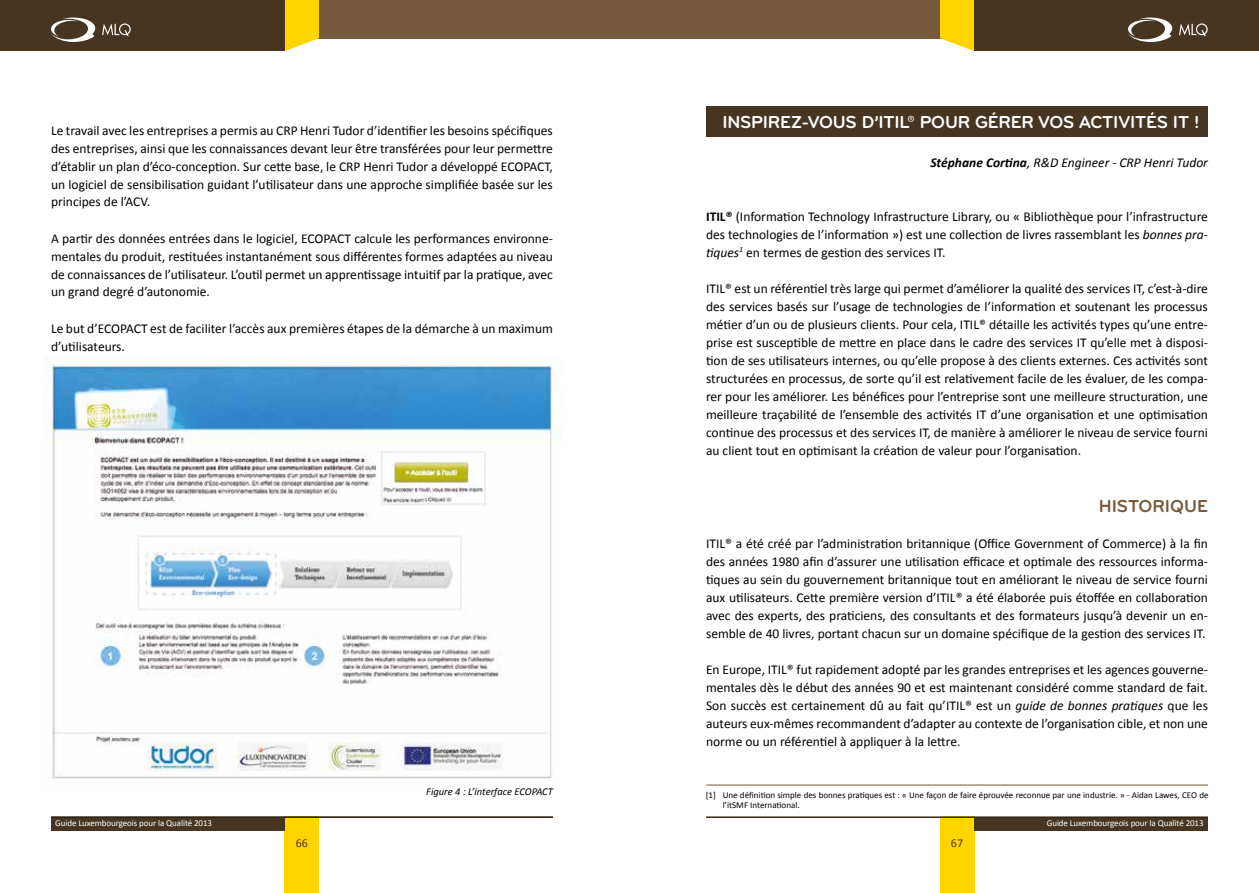
<style>
.page{position:relative;width:1259px;height:893px;background:#fff}
.page>*{position:absolute;margin:0;border:0;box-sizing:border-box;transform-origin:0 0}
.t1{font:700 18px "Bryant Pro";letter-spacing:-.01em;color:#fff}
.t2{font:700 18px "Bryant Pro";color:#77593d}
.t3{font:13.5px/18px "Calibri";color:#000;text-align:justify}
.t4{font:italic 13.5px "Calibri";color:#000}
.t5{font:12px "Calibri";color:#473521}
.t6{font:italic 10.5px "Calibri";color:#000}
.t7{font:9px/10.5px "Calibri";color:#000}
.t8{font:9px "Calibri";letter-spacing:-.01em;color:#fff}
.s1{font-weight:700}
.s2{font-style:italic}
</style>
<div class="page">
<div style="left:629px;top:0;width:330px;height:38px;background:#77593d"></div>
<div style="left:974px;top:0;width:285px;height:51px;background:#473521"></div>
<svg style="left:940px;top:0;width:34px;height:51px;background:#feda1f"></svg>
<div style="left:285px;top:816px;width:34px;height:77px;background:#ffd500"></div>
<div style="left:51px;top:817px;width:234px;height:13px;background:#473521"></div>
<hr style="left:51px;top:816px;width:502px;height:2px;background:#352614">
<div style="left:300px;top:0;width:329px;height:38px;background:#77593d"></div>
<div style="left:0;top:0;width:285px;height:51px;background:#473521"></div>
<svg style="left:285px;top:0;width:34px;height:51px;background:#feda1f"></svg>
<svg style="left:102px;top:23px;width:29px;height:13px"></svg>
<svg style="left:51px;top:17px;width:44px;height:25px"></svg>
<svg style="left:1179px;top:23px;width:28px;height:13px"></svg>
<svg style="left:1128px;top:17px;width:44px;height:25px"></svg>
<div style="left:940px;top:816px;width:34px;height:77px;background:#ffd500"></div>
<div style="left:974px;top:817px;width:234px;height:13px;background:#473521"></div>
<hr style="left:706px;top:816px;width:502px;height:2px;background:#352614">
<img style="left:43px;top:357px;width:519px;height:422px">
<div style="left:706px;top:106px;width:502px;height:31px;background:#473521"></div>
<hr style="left:706px;top:785px;width:502px;height:1px;background:#77593d">
<p class="t3" style="left:51px;top:120px;width:503px">Le travail avec les entreprises a permis au CRP Henri Tudor d’identifier les besoins spécifiques des entreprises, ainsi que les connaissances devant leur être transférées pour leur permettre d’établir un plan d’éco-conception. Sur cette base, le CRP Henri Tudor a développé ECOPACT, un logiciel de sensibilisation guidant l’utilisateur dans une approche simplifiée basée sur les principes de l’ACV.</p>
<p class="t3" style="left:51px;top:228px;width:503px">A partir des données entrées dans le logiciel, ECOPACT calcule les performances environne&shy;mentales du produit, restituées instantanément sous différentes formes adaptées au niveau de connaissances de l’utilisateur. L’outil permet un apprentissage intuitif par la pratique, avec un grand degré d’autonomie.</p>
<p class="t3" style="left:51px;top:318px;width:503px">Le but d’ECOPACT est de faciliter l’accès aux premières étapes de la démarche à un maximum d’utilisateurs.</p>
<h1 class="t1" style="left:722px;top:111px;width:51px">INSPIREZ</h1>
<h1 class="t1" style="left:801px;top:111px;width:209px">-VOUS D’ITIL® POUR GÉRER</h1>
<h1 class="t1" style="left:1038px;top:111px;width:163px">VOS ACTIVITÉS IT !</h1>
<p class="t4" style="left:930px;top:154px;width:279px"><span class="s1">Stéphane Cortina</span>, R&amp;D Engineer - CRP Henri Tudor</p>
<p class="t3" style="left:706px;top:207px;width:503px"><span class="s1">ITIL®</span> (Information Technology Infrastructure Library, ou « Bibliothèque pour l’infrastructure des technologies de l’information ») est une collection de livres rassemblant les <span class="s2">bonnes pra&shy;tiques</span><sup>1</sup> en termes de gestion des services IT.</p>
<p class="t3" style="left:706px;top:279px;width:503px">ITIL® est un référentiel très large qui permet d’améliorer la qualité des services IT, c’est-à-dire des services basés sur l’usage de technologies de l’information et soutenant les processus métier d’un ou de plusieurs clients. Pour cela, ITIL® détaille les activités types qu’une entre&shy;prise est susceptible de mettre en place dans le cadre des services IT qu’elle met à disposi&shy;tion de ses utilisateurs internes, ou qu’elle propose à des clients externes. Ces activités sont structurées en processus, de sorte qu’il est relativement facile de les évaluer, de les compa&shy;rer pour les améliorer. Les bénéfices pour l’entreprise sont une meilleure structuration, une meilleure traçabilité de l’ensemble des activités IT d’une organisation et une optimisation continue des processus et des services IT, de manière à améliorer le niveau de service fourni au client tout en optimisant la création de valeur pour l’organisation.</p>
<h1 class="t2" style="left:1098px;top:495px;width:109px">HISTORIQUE</h1>
<p class="t3" style="left:706px;top:534px;width:503px">ITIL® a été créé par l’administration britannique (Office Government of Commerce) à la fin des années 1980 afin d’assurer une utilisation efficace et optimale des ressources informa&shy;tiques au sein du gouvernement britannique tout en améliorant le niveau de service fourni aux utilisateurs. Cette première version d’ITIL® a été élaborée puis étoffée en collaboration avec des experts, des praticiens, des consultants et des formateurs jusqu’à devenir un en&shy;semble de 40 livres, portant chacun sur un domaine spécifique de la gestion des services IT.</p>
<p class="t3" style="left:706px;top:660px;width:503px">En Europe, ITIL® fut rapidement adopté par les grandes entreprises et les agences gouverne&shy;mentales dès le début des années 90 et est maintenant considéré comme standard de fait.<br>Son succès est certainement dû au fait qu’ITIL® est un <span class="s2">guide de bonnes pratiques</span> que les auteurs eux-mêmes recommandent d’adapter au contexte de l’organisation cible, et non une norme ou un référentiel à appliquer à la lettre.</p>
<p class="t6" style="left:426px;top:785px;width:128px">Figure 4 : L’interface ECOPACT</p>
<p class="t7" style="left:723px;top:789px;width:487px;text-indent:-17px">[1] Une définition simple des bonnes pratiques est : « Une façon de faire éprouvée reconnue par une industrie. » - Aidan Lawes, CEO de l’itSMF International.</p>
<p class="t8" style="left:55px;top:818px;width:158px">Guide Luxembourgeois pour la Qualité 2013</p>
<p class="t8" style="left:1046px;top:818px;width:158px">Guide Luxembourgeois pour la Qualité 2013</p>
<p class="t5" style="left:296px;top:836px;width:14px">66</p>
<p class="t5" style="left:951px;top:836px;width:14px">67</p>
</div>
